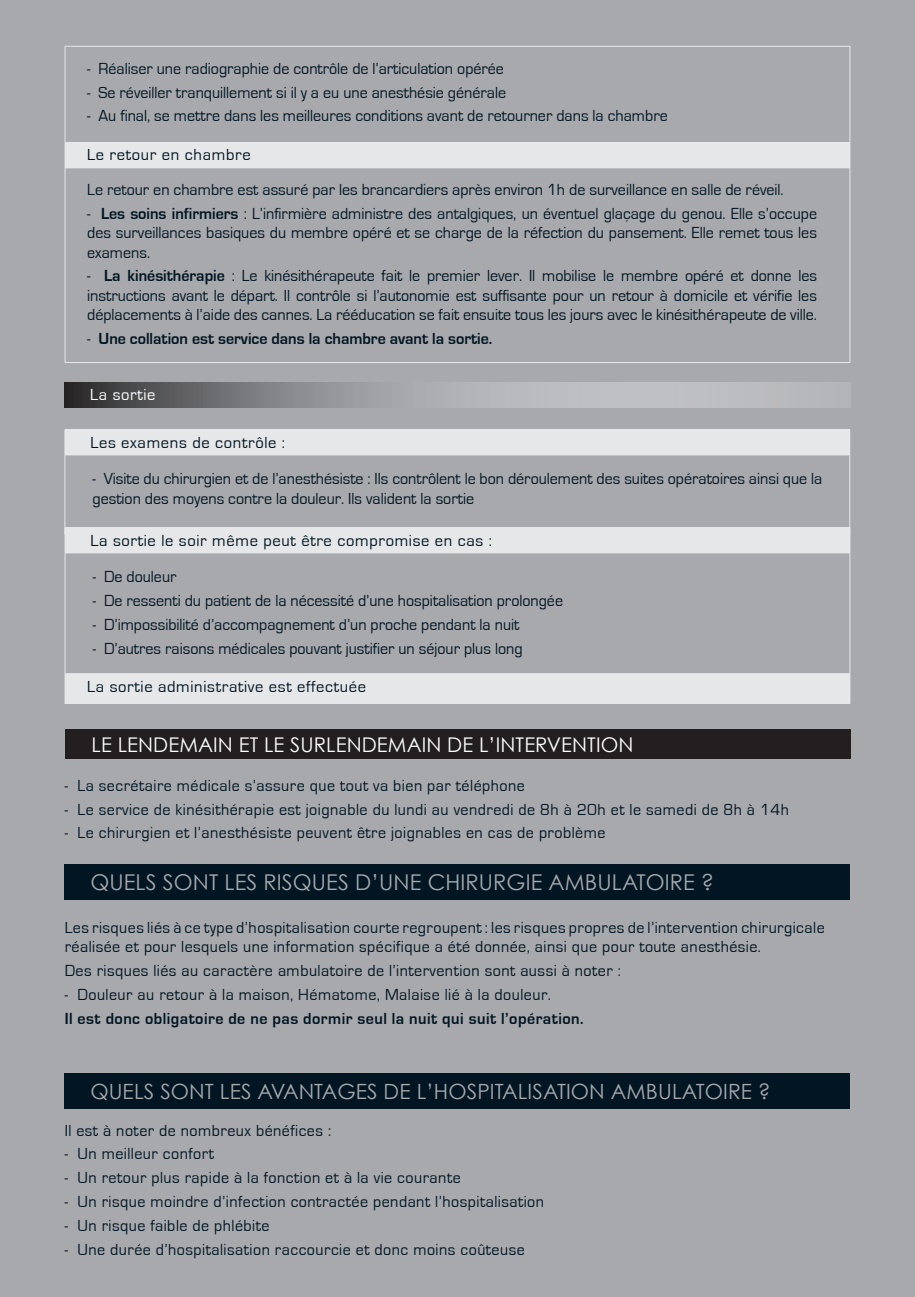
<style>
.page{position:relative;width:915px;height:1297px;background:#fff}
.page>*{position:absolute;margin:0;border:0;box-sizing:border-box;transform-origin:0 0}
.t1{font:21.75px "Century Gothic";letter-spacing:.005em;color:#a8a9ad}
.t2{font:21px "Century Gothic";letter-spacing:.005em;color:#a8a9ad}
.t3{font:20.25px "Century Gothic";letter-spacing:.005em;color:#fff}
.t4{font:16.5px/19.5px "Eurostile";letter-spacing:.03em;color:#011622;text-align:justify}
.t5{font:16.5px/34.7px "Eurostile";color:#011622}
.t6{font:700 16.5px "Eurostile";letter-spacing:.03em;color:#011622}
.t7{font:700 16.5px "Eurostile";color:#011622}
.t8{font:16.5px "Eurostile";letter-spacing:.04em;color:#fff}
.s1{font-weight:700}
.s2{font-weight:400}
</style>
<div class="page">
<div style="left:0;top:1px;width:914px;height:1296px;background:#a8a9ad"></div>
<div style="left:65px;top:143px;width:784px;height:25px;background:#e6e7e9"></div>
<hr style="left:65px;top:46px;width:785px;height:1px;background:#e6e7e9">
<hr style="left:65px;top:47px;width:1px;height:95px;background:#e6e7e9">
<hr style="left:849px;top:47px;width:1px;height:95px;background:#e6e7e9">
<hr style="left:65px;top:142px;width:785px;height:1px;background:#e6e7e9">
<svg style="left:849px;top:143px;width:1px;height:24px"></svg>
<hr style="left:65px;top:167px;width:785px;height:1px;background:#e6e7e9">
<hr style="left:65px;top:168px;width:1px;height:194px;background:#e6e7e9">
<hr style="left:849px;top:168px;width:1px;height:194px;background:#e6e7e9">
<hr style="left:65px;top:362px;width:785px;height:1px;background:#e6e7e9">
<svg style="left:65px;top:382px;width:782px;height:25px"></svg>
<div style="left:65px;top:430px;width:784px;height:25px;background:#e6e7e9"></div>
<hr style="left:64px;top:429px;width:785px;height:1px;background:#e6e7e9">
<svg style="left:64px;top:430px;width:1px;height:25px"></svg>
<svg style="left:849px;top:430px;width:1px;height:25px"></svg>
<hr style="left:64px;top:455px;width:785px;height:1px;background:#e6e7e9">
<hr style="left:64px;top:455px;width:1px;height:79px;background:#e6e7e9">
<hr style="left:849px;top:455px;width:1px;height:79px;background:#e6e7e9">
<hr style="left:64px;top:534px;width:785px;height:1px;background:#e6e7e9">
<div style="left:65px;top:528px;width:784px;height:25px;background:#e6e7e9"></div>
<div style="left:65px;top:674px;width:784px;height:29px;background:#e6e7e9"></div>
<hr style="left:65px;top:527px;width:785px;height:1px;background:#e6e7e9">
<svg style="left:849px;top:534px;width:1px;height:18px"></svg>
<hr style="left:65px;top:552px;width:785px;height:1px;background:#e6e7e9">
<hr style="left:65px;top:553px;width:1px;height:120px;background:#e6e7e9">
<hr style="left:849px;top:553px;width:1px;height:120px;background:#e6e7e9">
<hr style="left:65px;top:673px;width:785px;height:1px;background:#e6e7e9">
<svg style="left:849px;top:674px;width:1px;height:29px"></svg>
<hr style="left:65px;top:703px;width:785px;height:1px;background:#e6e7e9">
<div style="left:65px;top:729px;width:785px;height:30px;background:#231f20"></div>
<div style="left:64px;top:864px;width:785px;height:35px;background:#011622"></div>
<div style="left:64px;top:1074px;width:785px;height:35px;background:#011622"></div>
<p class="t5" style="left:87px;top:51px;width:418px">- Réaliser une radiographie de contrôle de l’articulation opérée</p>
<p class="t5" style="left:87px;top:75px;width:420px">- Se réveiller tranquillement si il y a eu une anesthésie générale</p>
<p class="t5" style="left:87px;top:99px;width:582px">- Au final, se mettre dans les meilleures conditions avant de retourner dans la chambre</p>
<p class="t5" style="left:87px;top:138px;width:697px">Le retour en chambre<br>Le retour en chambre est assuré par les brancardiers après environ 1h de surveillance en salle de réveil.</p>
<p class="t4" style="left:87px;top:204px;width:731px">- <span class="s1">Les soins infirmiers</span> : L’infirmière administre des antalgiques, un éventuel glaçage du genou. Elle s’occupe des surveillances basiques du membre opéré et se charge de la réfection du pansement. Elle remet tous les examens.</p>
<p class="t4" style="left:87px;top:266px;width:731px">- <span class="s1">La kinésithérapie</span> : Le kinésithérapeute fait le premier lever. Il mobilise le membre opéré et donne les instructions avant le départ. Il contrôle si l’autonomie est suffisante pour un retour à domicile et vérifie les déplacements à l’aide des cannes. La rééducation se fait ensuite tous les jours avec le kinésithérapeute de ville.</p>
<p class="t7" style="left:87px;top:333px;width:406px"><span class="s2">-</span> Une collation est service dans la chambre avant la sortie.</p>
<p class="t8" style="left:90px;top:386px;width:67px">La sortie</p>
<p class="t4" style="left:90px;top:433px;width:196px">Les examens de contrôle :</p>
<p class="t5" style="left:92px;top:469px;width:731px;line-height:19.5px">- Visite du chirurgien et de l’anesthésiste : Ils contrôlent le bon déroulement des suites opératoires ainsi que la gestion des moyens contre la douleur. Ils valident la sortie</p>
<p class="t4" style="left:90px;top:531px;width:403px">La sortie le soir même peut être compromise en cas :</p>
<p class="t5" style="left:93px;top:560px;width:85px">- De douleur</p>
<p class="t5" style="left:93px;top:583px;width:471px">- De ressenti du patient de la nécessité d’une hospitalisation prolongée</p>
<p class="t5" style="left:93px;top:607px;width:428px">- D’impossibilité d’accompagnement d’un proche pendant la nuit</p>
<p class="t5" style="left:93px;top:631px;width:431px">- D’autres raisons médicales pouvant justifier un séjour plus long</p>
<p class="t4" style="left:87px;top:676px;width:280px">La sortie administrative est effectuée</p>
<p class="t3" style="left:92px;top:736px;width:543px">LE LENDEMAIN ET LE SURLENDEMAIN DE L’INTERVENTION</p>
<p class="t4" style="left:65px;top:776px;width:461px">- La secrétaire médicale s’assure que tout va bien par téléphone</p>
<p class="t4" style="left:65px;top:799px;width:725px">- Le service de kinésithérapie est joignable du lundi au vendredi de 8h à 20h et le samedi de 8h à 14h</p>
<p class="t4" style="left:65px;top:823px;width:542px">- Le chirurgien et l’anesthésiste peuvent être joignables en cas de problème</p>
<h1 class="t1" style="left:90px;top:873px;width:625px">QUELS SONT LES RISQUES D’UNE CHIRURGIE AMBULATOIRE ?</h1>
<p class="t4" style="left:65px;top:918px;width:761px">Les risques liés à ce type d’hospitalisation courte regroupent : les risques propres de l’intervention chirurgicale réalisée et pour lesquels une information spécifique a été donnée, ainsi que pour toute anesthésie.</p>
<p class="t4" style="left:65px;top:961px;width:557px">Des risques liés au caractère ambulatoire de l’intervention sont aussi à noter :</p>
<p class="t4" style="left:65px;top:985px;width:487px">- Douleur au retour à la maison, Hématome, Malaise lié à la douleur.</p>
<p class="t6" style="left:65px;top:1012px;width:520px">Il est donc obligatoire de ne pas dormir seul la nuit qui suit l’opération.</p>
<p class="t2" style="left:90px;top:1083px;width:681px">QUELS SONT LES AVANTAGES DE L’HOSPITALISATION AMBULATOIRE ?</p>
<p class="t4" style="left:65px;top:1121px;width:268px">Il est à noter de nombreux bénéfices :</p>
<p class="t4" style="left:65px;top:1144px;width:151px">- Un meilleur confort</p>
<p class="t4" style="left:65px;top:1168px;width:397px">- Un retour plus rapide à la fonction et à la vie courante</p>
<p class="t4" style="left:65px;top:1192px;width:481px">- Un risque moindre d’infection contractée pendant l’hospitalisation</p>
<p class="t4" style="left:65px;top:1216px;width:206px">- Un risque faible de phlébite</p>
<p class="t4" style="left:65px;top:1239px;width:461px">- Une durée d’hospitalisation raccourcie et donc moins coûteuse</p>
</div>
